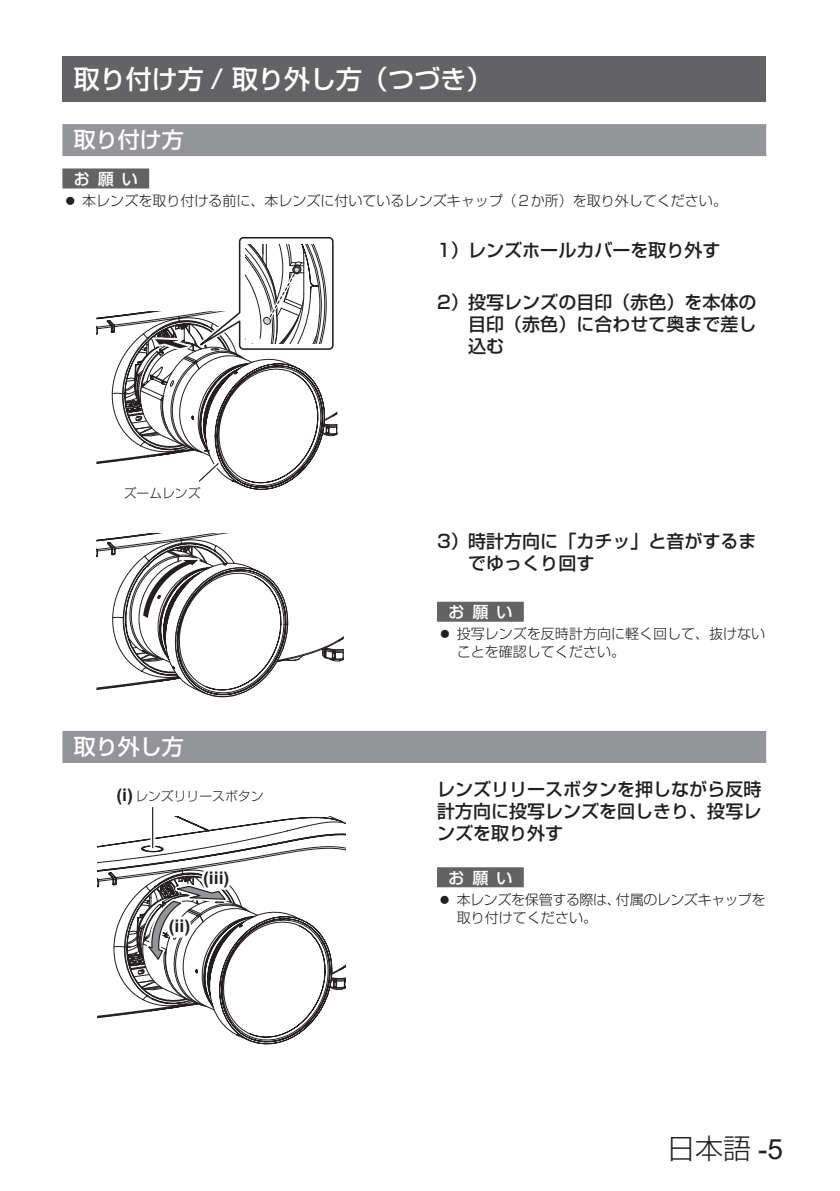
<style>
.page{position:relative;width:840px;height:1191px;background:#fff}
.page>*{position:absolute;margin:0;border:0;box-sizing:border-box;transform-origin:0 0}
.t1{font:300 28px "Shin Go Pro";color:#231f20}
.t2{font:500 26px "Shin Go Pro";color:#fff}
.t3{font:500 22px "Shin Go Pro";color:#fff}
.t4{font:500 18px/22px "Shin Go Pro";color:#231f20;text-align:justify}
.t5{font:700 17.4px "Arial";color:#231f20}
.t6{font:500 16px "Shin Go Pro";letter-spacing:.5em;color:#fff}
.t7{font:300 14px/18px "Shin Go Pro";color:#231f20}
.t8{font:300 14px/18px "Shin Go Pro";letter-spacing:-.02em;color:#231f20}
.t9{font:300 12.8px "Shin Go Pro";color:#231f20}
.s1{font-family:"Arial";font-weight:400}
</style>
<div class="page">
<svg style="left:96px;top:533px;width:247px;height:165px"></svg>
<div style="left:437px;top:601px;width:86px;height:20px;background:#636366"></div>
<div style="left:62px;top:731px;width:703px;height:32px;background:#939598"></div>
<div style="left:62px;top:124px;width:703px;height:32px;background:#939598"></div>
<div style="left:62px;top:168px;width:87px;height:20px;background:#636366"></div>
<hr style="left:152px;top:807px;width:1px;height:41px;background:#231f20">
<svg style="left:98px;top:816px;width:247px;height:227px"></svg>
<div style="left:437px;top:867px;width:86px;height:20px;background:#636366"></div>
<div style="left:62px;top:57px;width:703px;height:45px;background:#636366"></div>
<svg style="left:96px;top:237px;width:241px;height:252px"></svg>
<div style="left:124px;top:485px;width:90px;height:16px;background:#fff"></div>
<p class="t2" style="left:74px;top:58px;width:420px">取り付け方 /.取り外し方（つづき）</p>
<p class="t3" style="left:74px;top:122px;width:111px">取り付け方</p>
<p class="t6" style="left:74px;top:165px;width:65px">お願い</p>
<p class="t7" style="left:82px;top:190px;width:646px">本レンズを取り付ける前に、本レンズに付いているレンズキャップ（２か所）を取り外してください。</p>
<p class="t9" style="left:124px;top:482px;width:78px">ズームレンズ</p>
<p class="t3" style="left:74px;top:728px;width:111px">取り外し方</p>
<p class="t4" style="left:437px;top:237px;width:285px">1）.レンズホールカバーを取り外す</p>
<p class="t4" style="left:468px;top:289px;width:289px;text-indent:-31px">2）.投写レンズの目印（赤色）を本体の目印（赤色）に合わせて奥まで差し込む</p>
<p class="t4" style="left:468px;top:528px;width:289px;text-indent:-31px">3）.時計方向に「カチッ」と音がするまでゆっくり回す</p>
<p class="t6" style="left:448px;top:599px;width:65px">お願い</p>
<p class="t7" style="left:456px;top:623px;width:309px">投写レンズを反時計方向に軽く回して、抜けないことを確認してください。</p>
<p class="t9" style="left:135px;top:785px;width:129px">レンズリリースボタン</p>
<p class="t4" style="left:437px;top:775px;width:325px">レンズリリースボタンを押しながら反時計方向に投写レンズを回しきり、投写レンズを取り外す</p>
<p class="t6" style="left:448px;top:864px;width:65px">お願い</p>
<p class="t8" style="left:456px;top:888px;width:310px">本レンズを保管する際は、付属のレンズキャップを取り付けてください。</p>
<p class="t5" style="left:116px;top:783px;width:18px">(i)</p>
<p class="t5" style="left:203px;top:866px;width:28px">(iii)</p>
<p class="t5" style="left:168px;top:914px;width:23px">(ii)</p>
<p class="t1" style="left:666px;top:1125px;width:117px">日本語 <span class="s1">-5</span></p>
</div>
